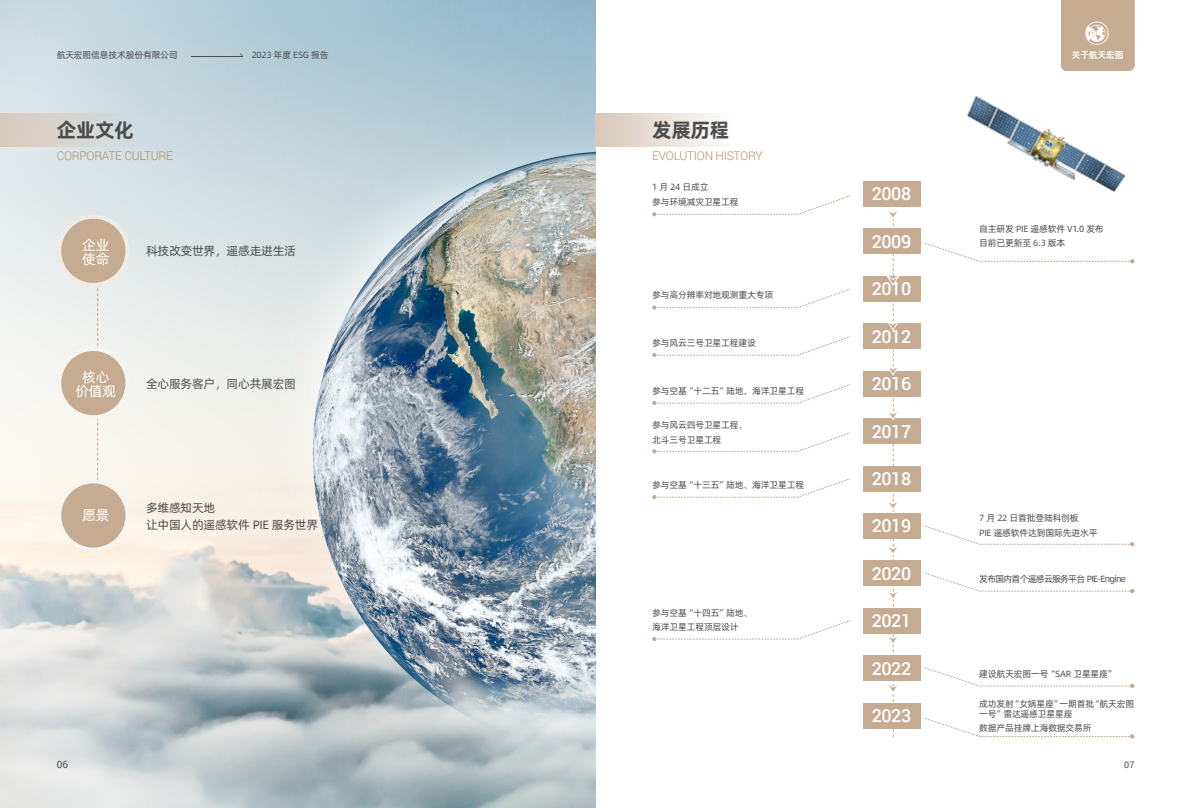
<style>
.page{position:relative;width:1191px;height:808px;background:#fff}
.page>*{position:absolute;margin:0;border:0;box-sizing:border-box;transform-origin:0 0}
.t1{font:700 20px "Alibaba Pu Hui Ti 2 95 Extra";letter-spacing:-.025em;color:#4b4c4d}
.t2{font:500 18px "Roboto";letter-spacing:-.025em;color:#fff}
.t3{font:14px "Alibaba Pu Hui Ti 2 55 Regular";letter-spacing:-.025em;color:#fff}
.t4{font:12px "Alibaba Pu Hui Ti 2 55 Regular";letter-spacing:-.025em;color:#4b4c4d}
.t5{font:300 12px "Roboto";letter-spacing:-.025em;color:#b08e62}
.t6{font:9px/10.2px "Alibaba Pu Hui Ti 2 55 Regular";letter-spacing:-.025em;color:#4b4c4d}
.t7{font:9px "Alibaba Pu Hui Ti 2 55 Regular";letter-spacing:-.085em;color:#4b4c4d}
.t8{font:9px "Alibaba Pu Hui Ti 2 85 Bold";letter-spacing:-.025em;color:#fff}
.t9{font:9px "Roboto";color:#4b4c4d}
</style>
<div class="page">
<img style="left:0;top:0;width:595px;height:808px">
<div style="left:0;top:113px;width:139px;height:34px;background:linear-gradient(to right,#dbcbbb,#d2dee4)"></div>
<hr style="left:192px;top:56px;width:51px;height:1px;background:#4b4c4d">
<svg style="left:1061px;top:0;width:73px;height:71px;background:#c7b097"></svg>
<svg style="left:50px;top:208px;width:86px;height:345px"></svg>
<div style="left:595px;top:113px;width:139px;height:34px;background:linear-gradient(to right,#d7c7b6,#fefefd)"></div>
<img style="left:967px;top:56px;width:164px;height:136px">
<div style="left:863px;top:229px;width:57px;height:25px;background:#c4ab91"></div>
<div style="left:863px;top:181px;width:57px;height:26px;background:#c4ab91"></div>
<div style="left:863px;top:276px;width:57px;height:25px;background:#c4ab91"></div>
<div style="left:863px;top:324px;width:57px;height:25px;background:#c4ab91"></div>
<div style="left:863px;top:513px;width:57px;height:26px;background:#c4ab91"></div>
<div style="left:863px;top:466px;width:57px;height:25px;background:#c4ab91"></div>
<div style="left:863px;top:418px;width:57px;height:26px;background:#c4ab91"></div>
<div style="left:863px;top:371px;width:57px;height:25px;background:#c4ab91"></div>
<div style="left:863px;top:561px;width:57px;height:25px;background:#c4ab91"></div>
<div style="left:863px;top:608px;width:57px;height:25px;background:#c4ab91"></div>
<div style="left:863px;top:655px;width:57px;height:26px;background:#c4ab91"></div>
<div style="left:863px;top:703px;width:57px;height:25px;background:#c4ab91"></div>
<svg style="left:652px;top:195px;width:199px;height:21px"></svg>
<svg style="left:652px;top:288px;width:199px;height:22px"></svg>
<svg style="left:652px;top:478px;width:199px;height:21px"></svg>
<svg style="left:652px;top:384px;width:199px;height:21px"></svg>
<svg style="left:652px;top:336px;width:199px;height:21px"></svg>
<svg style="left:923px;top:572px;width:212px;height:21px"></svg>
<svg style="left:923px;top:667px;width:212px;height:21px"></svg>
<svg style="left:923px;top:242px;width:212px;height:21px"></svg>
<svg style="left:652px;top:432px;width:199px;height:21px"></svg>
<svg style="left:923px;top:525px;width:212px;height:21px"></svg>
<svg style="left:652px;top:620px;width:199px;height:21px"></svg>
<svg style="left:923px;top:717px;width:212px;height:21px"></svg>
<svg style="left:884px;top:211px;width:17px;height:526px"></svg>
<p class="t6" style="left:57px;top:49px;width:123px">航天宏图信息技术股份有限公司</p>
<p class="t6" style="left:252px;top:49px;width:78px">2023 年度 ESG 报告</p>
<p class="t8" style="left:1071px;top:48px;width:54px">关于航天宏图</p>
<p class="t1" style="left:57px;top:114px;width:79px">企业文化</p>
<p class="t5" style="left:57px;top:147px;width:118px">CORPORATE CULTURE</p>
<p class="t3" style="left:82px;top:235px;width:29px">企业</p>
<p class="t3" style="left:82px;top:249px;width:29px">使命</p>
<p class="t4" style="left:146px;top:241px;width:151px">科技改变世界，遥感走进生活</p>
<p class="t3" style="left:82px;top:366px;width:29px">核心</p>
<p class="t3" style="left:76px;top:380px;width:42px">价值观</p>
<p class="t4" style="left:146px;top:375px;width:151px">全心服务客户，同心共展宏图</p>
<p class="t3" style="left:82px;top:505px;width:29px">愿景</p>
<p class="t4" style="left:146px;top:499px;width:71px">多维感知天地</p>
<p class="t4" style="left:146px;top:516px;width:174px">让中国人的遥感软件 PIE 服务世界</p>
<p class="t1" style="left:652px;top:114px;width:79px">发展历程</p>
<p class="t5" style="left:652px;top:147px;width:112px">EVOLUTION HISTORY</p>
<p class="t6" style="left:652px;top:182px;width:58px">1 月 24 日成立</p>
<p class="t6" style="left:652px;top:196px;width:88px">参与环境减灾卫星工程</p>
<p class="t6" style="left:652px;top:289px;width:123px">参与高分辨率对地观测重大专项</p>
<p class="t6" style="left:652px;top:338px;width:105px">参与风云三号卫星工程建设</p>
<p class="t6" style="left:652px;top:385px;width:153px">参与空基“十二五”陆地、海洋卫星工程</p>
<p class="t6" style="left:652px;top:419px;width:97px">参与风云四号卫星工程、</p>
<p class="t6" style="left:652px;top:434px;width:71px">北斗三号卫星工程</p>
<p class="t6" style="left:652px;top:479px;width:153px">参与空基“十三五”陆地、海洋卫星工程</p>
<p class="t6" style="left:652px;top:607px;width:102px">参与空基“十四五”陆地、</p>
<p class="t6" style="left:652px;top:622px;width:88px">海洋卫星工程顶层设计</p>
<p class="t2" style="left:871px;top:181px;width:41px">2008</p>
<p class="t2" style="left:871px;top:229px;width:41px">2009</p>
<p class="t2" style="left:871px;top:276px;width:41px">2010</p>
<p class="t2" style="left:871px;top:324px;width:41px">2012</p>
<p class="t2" style="left:871px;top:371px;width:41px">2016</p>
<p class="t2" style="left:871px;top:418px;width:41px">2017</p>
<p class="t2" style="left:871px;top:466px;width:41px">2018</p>
<p class="t2" style="left:871px;top:513px;width:41px">2019</p>
<p class="t2" style="left:871px;top:561px;width:41px">2020</p>
<p class="t2" style="left:871px;top:608px;width:41px">2021</p>
<p class="t2" style="left:871px;top:655px;width:41px">2022</p>
<p class="t2" style="left:871px;top:703px;width:41px">2023</p>
<p class="t6" style="left:979px;top:223px;width:126px">自主研发 PIE 遥感软件 V1.0 发布</p>
<p class="t6" style="left:979px;top:238px;width:88px">目前已更新至 6.3 版本</p>
<p class="t6" style="left:979px;top:512px;width:101px">7 月 22 日首批登陆科创板</p>
<p class="t6" style="left:979px;top:527px;width:120px">PIE 遥感软件达到国际先进水平</p>
<p class="t7" style="left:979px;top:572px;width:148px">发布国内首个遥感云服务平台 PIE-Engine</p>
<p class="t6" style="left:979px;top:668px;width:137px">建设航天宏图一号“SAR 卫星星座”</p>
<p class="t6" style="left:979px;top:698px;width:156px">成功发射“女娲星座”一期首批“航天宏图一号”雷达遥感卫星星座</p>
<p class="t6" style="left:979px;top:722px;width:114px">数据产品挂牌上海数据交易所</p>
<p class="t9" style="left:57px;top:758px;width:12px">06</p>
<p class="t9" style="left:1124px;top:758px;width:12px">07</p>
</div>
